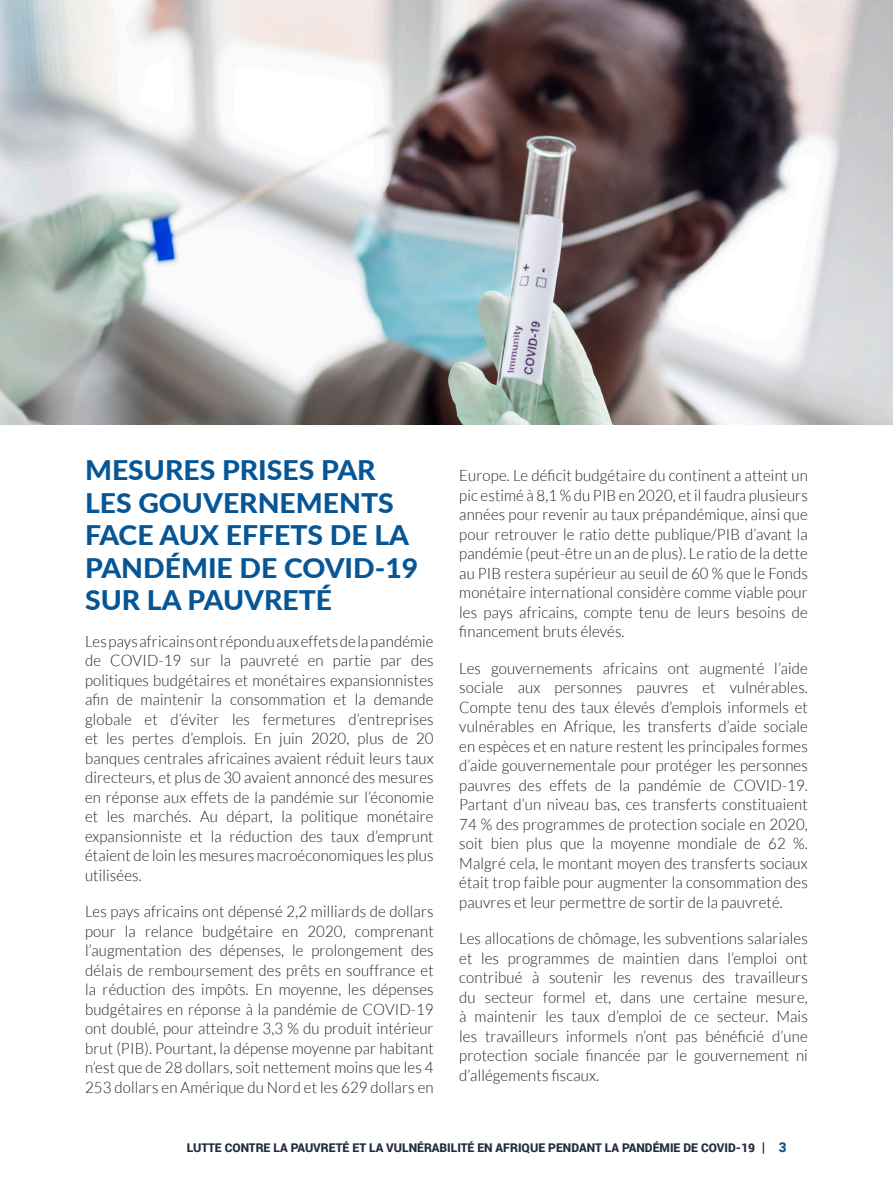
<style>
.page{position:relative;width:893px;height:1191px;background:#fff}
.page>*{position:absolute;margin:0;border:0;box-sizing:border-box;transform-origin:0 0}
.Header_1{font:800 27px/32.4px "Lato";color:#065696;scale:1.05 1}
.Paragraph{font:300 15.75px/19.5px "Lato";letter-spacing:.01em;color:#231f20;text-align:justify;scale:.95 1}
.t1{font:900 12px "Roboto";color:#232d3f}
.s1{font-size:13.5px}
.s2{font-size:13.5px;color:#065696}
</style>
<div class="page">
<img style="left:0;top:0;width:893px;height:424px">
<img style="left:500px;top:214px;width:64px;height:169px">
<p class="Header_1" style="left:85px;top:453px;width:319px">MESURES PRISES PAR<br>LES GOUVERNEMENTS<br>FACE AUX EFFETS DE LA<br>PANDÉMIE DE COVID-19<br>SUR LA PAUVRETÉ</p>
<p class="Paragraph" style="left:85px;top:631px;width:368px">Les pays africains ont répondu aux effets de la pandémie de COVID-19 sur la pauvreté en partie par des politiques budgétaires et monétaires expansionnistes afin de maintenir la consommation et la demande globale et d’éviter les fermetures d’entreprises et les pertes d’emplois. En juin 2020, plus de 20 banques centrales africaines avaient réduit leurs taux directeurs, et plus de 30 avaient annoncé des mesures en réponse aux effets de la pandémie sur l’économie et les marchés. Au départ, la politique monétaire expansionniste et la réduction des taux d’emprunt étaient de loin les mesures macroéconomiques les plus utilisées.</p>
<p class="Paragraph" style="left:85px;top:902px;width:368px">Les pays africains ont dépensé 2,2 milliards de dollars pour la relance budgétaire en 2020, comprenant l’augmentation des dépenses, le prolongement des délais de remboursement des prêts en souffrance et la réduction des impôts. En moyenne, les dépenses budgétaires en réponse à la pandémie de COVID-19 ont doublé, pour atteindre 3,3 % du produit intérieur brut (PIB). Pourtant, la dépense moyenne par habitant n’est que de 28 dollars, soit nettement moins que les 4<br>253 dollars en Amérique du Nord et les 629 dollars en</p>
<p class="Paragraph" style="left:459px;top:466px;width:368px">Europe. Le déficit budgétaire du continent a atteint un pic estimé à 8,1 % du PIB en 2020, et il faudra plusieurs années pour revenir au taux prépandémique, ainsi que pour retrouver le ratio dette publique/PIB d’avant la pandémie (peut-être un an de plus). Le ratio de la dette au PIB restera supérieur au seuil de 60 % que le Fonds monétaire international considère comme viable pour les pays africains, compte tenu de leurs besoins de financement bruts élevés.</p>
<p class="Paragraph" style="left:459px;top:658px;width:368px">Les gouvernements africains ont augmenté l’aide sociale aux personnes pauvres et vulnérables.<br>Compte tenu des taux élevés d’emplois informels et vulnérables en Afrique, les transferts d’aide sociale en espèces et en nature restent les principales formes d’aide gouvernementale pour protéger les personnes pauvres des effets de la pandémie de COVID-19.<br>Partant d’un niveau bas, ces transferts constituaient 74 % des programmes de protection sociale en 2020, soit bien plus que la moyenne mondiale de 62 %.<br>Malgré cela, le montant moyen des transferts sociaux était trop faible pour augmenter la consommation des pauvres et leur permettre de sortir de la pauvreté.</p>
<p class="Paragraph" style="left:459px;top:929px;width:368px">Les allocations de chômage, les subventions salariales et les programmes de maintien dans l’emploi ont contribué à soutenir les revenus des travailleurs du secteur formel et, dans une certaine mesure, à maintenir les taux d’emploi de ce secteur. Mais les travailleurs informels n’ont pas bénéficié d’une protection sociale financée par le gouvernement ni d’allégements fiscaux.</p>
<p class="t1" style="left:187px;top:1139px;width:601px">LUTTE CONTRE LA PAUVRETÉ ET LA VULNÉRABILITÉ EN AFRIQUE PENDANT LA PANDÉMIE DE COVID-19 <span class="s1">|</span> <span class="s2">3</span></p>
</div>
